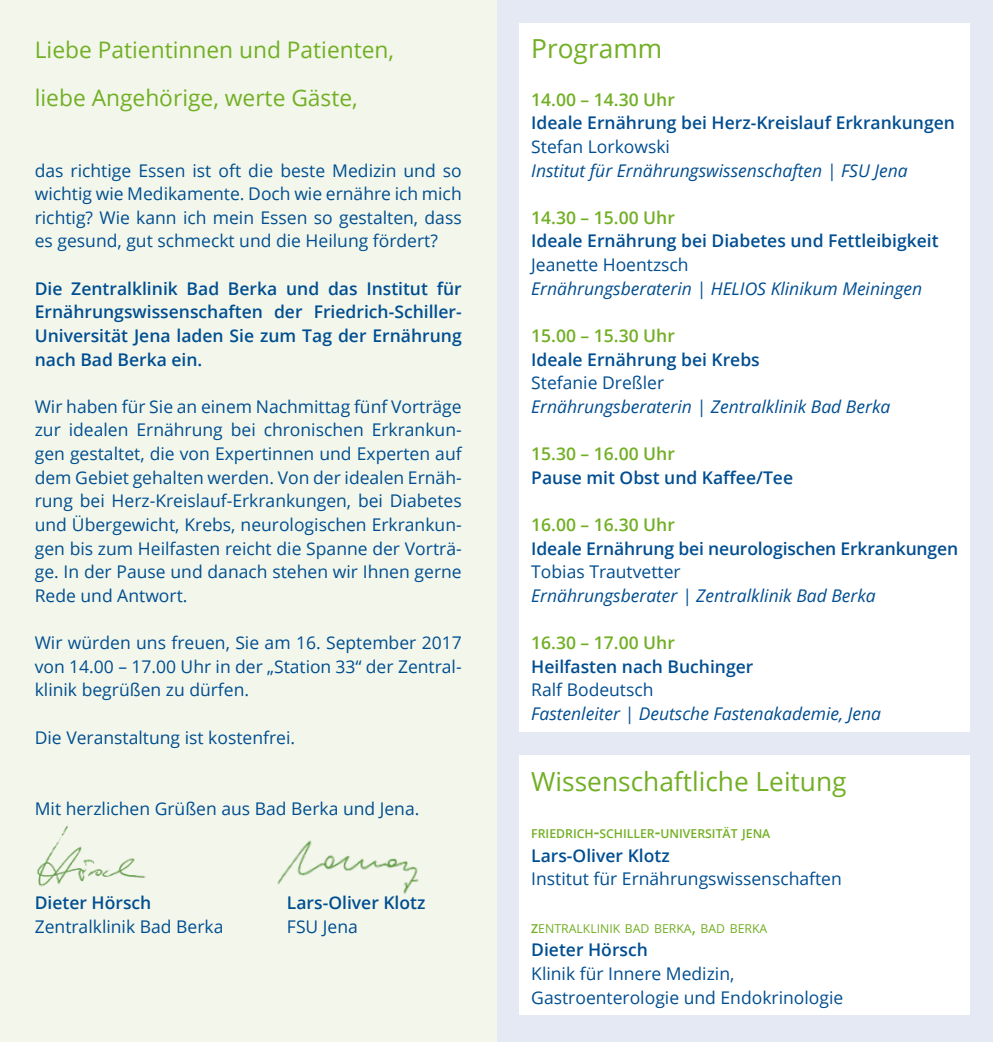
<style>
.page{position:relative;width:993px;height:1042px;background:#fff}
.page>*{position:absolute;margin:0;border:0;box-sizing:border-box;transform-origin:0 0}
.t1{font:26.25px "Open Sans";color:#72af24}
.t2{font:22.75px/47.2px "Open Sans";color:#72af24}
.t3{font:17.5px/23.6px "Open Sans";color:#004e91;text-align:justify}
.t4{font:600 17.5px/23.6px "Open Sans";color:#004e91}
.t5{font:italic 17.5px "Open Sans";color:#004e91}
.t6{font:600 17.5px "Open Sans";color:#72af24}
.t7{font:600 12.25px "Open Sans";color:#72af24}
.t8{font:12.25px "Open Sans";color:#72af24}
.s1{color:#72af24}
.s2{font-size:17.5px}
.s3{font-weight:600}
</style>
<div class="page">
<div style="left:496px;top:0;width:496px;height:1042px;background:#e5e9f4"></div>
<div style="left:519px;top:23px;width:450px;height:709px;background:#fff"></div>
<div style="left:519px;top:755px;width:450px;height:260px;background:#fff"></div>
<div style="left:0;top:0;width:496px;height:1042px;background:#f3f7eb"></div>
<img style="left:37px;top:824px;width:109px;height:62px">
<img style="left:277px;top:840px;width:142px;height:54px">
<h2 class="t2" style="left:35px;top:26px;width:361px">Liebe Patientinnen und Patienten, liebe Angehörige, werte Gäste,</h2>
<p class="t3" style="left:35px;top:158px;width:428px">das richtige Essen ist oft die beste Medizin und so wichtig wie Medikamente. Doch wie ernähre ich mich richtig? Wie kann ich mein Essen so gestalten, dass es gesund, gut schmeckt und die Heilung fördert?</p>
<p class="t4" style="left:35px;top:276px;width:428px;text-align:justify">Die Zentralklinik Bad Berka und das Institut für Ernährungswissenschaften der Friedrich-Schiller-Universität Jena laden Sie zum Tag der Ernährung nach Bad Berka ein.</p>
<p class="t3" style="left:35px;top:394px;width:428px">Wir haben für Sie an einem Nachmittag fünf Vorträge zur idealen Ernährung bei chronischen Erkrankun&shy;gen gestaltet, die von Expertinnen und Experten auf dem Gebiet gehalten werden. Von der idealen Ernäh&shy;rung bei Herz-Kreislauf-Erkrankungen, bei Diabetes und Übergewicht, Krebs, neurologischen Erkrankun&shy;gen bis zum Heilfasten reicht die Spanne der Vorträ&shy;ge. In der Pause und danach stehen wir Ihnen gerne Rede und Antwort.</p>
<p class="t3" style="left:35px;top:630px;width:428px">Wir würden uns freuen, Sie am 16. September 2017 von 14.00 – 17.00 Uhr in der „Station 33“ der Zentral&shy;klinik begrüßen zu dürfen.</p>
<p class="t3" style="left:35px;top:725px;width:262px">Die Veranstaltung ist kostenfrei.</p>
<p class="t3" style="left:35px;top:796px;width:386px">Mit herzlichen Grüßen aus Bad Berka und Jena.</p>
<p class="t4" style="left:35px;top:890px;width:118px">Dieter Hörsch</p>
<p class="t4" style="left:287px;top:890px;width:140px">Lars-Oliver Klotz</p>
<p class="t3" style="left:35px;top:914px;width:190px">Zentralklinik Bad Berka</p>
<p class="t3" style="left:287px;top:914px;width:72px">FSU Jena</p>
<h1 class="t1" style="left:531px;top:31px;width:132px">Programm</h1>
<p class="t4" style="left:531px;top:87px;width:425px"><span class="s1">14</span><span class="s1">.00 – 14.30 Uhr<br></span>Ideale Ernährung bei Herz-Kreislauf Erkrankungen</p>
<p class="t3" style="left:531px;top:134px;width:140px">Stefan Lorkowski</p>
<p class="t5" style="left:531px;top:158px;width:378px">Institut für Ernährungswissenschaften | FSU Jena</p>
<p class="t4" style="left:531px;top:205px;width:409px"><span class="s1">14</span><span class="s1">.30 – 15.00 Uhr<br></span>Ideale Ernährung bei Diabetes und Fettleibigkeit</p>
<p class="t3" style="left:531px;top:252px;width:159px">Jeanette Hoentzsch</p>
<p class="t5" style="left:531px;top:276px;width:392px">Ernährungsberaterin | HELIOS Klinikum Meiningen</p>
<p class="t4" style="left:531px;top:323px;width:230px"><span class="s1">15.</span><span class="s1">00 – 15.30 Uhr<br></span>Ideale Ernährung bei Krebs</p>
<p class="t3" style="left:531px;top:370px;width:134px">Stefanie Dreßler</p>
<p class="t5" style="left:531px;top:394px;width:360px">Ernährungsberaterin | Zentralklinik Bad Berka</p>
<p class="t4" style="left:531px;top:441px;width:263px"><span class="s1">15</span><span class="s1">.30 – 16.00 Uhr<br></span>Pause mit Obst und Kaffee/Tee</p>
<p class="t4" style="left:531px;top:512px;width:428px"><span class="s1">16</span><span class="s1">.00 – 16.30 Uhr<br></span>Ideale Ernährung bei neurologischen Erkrankungen</p>
<p class="t3" style="left:531px;top:559px;width:151px">Tobias Trautvetter</p>
<p class="t5" style="left:531px;top:583px;width:346px">Ernährungsberater | Zentralklinik Bad Berka</p>
<p class="t6" style="left:531px;top:631px;width:145px">16.30 – 17.00 Uhr</p>
<p class="t4" style="left:531px;top:654px;width:224px">Heilfasten nach Buchinger</p>
<p class="t3" style="left:531px;top:678px;width:124px">Ralf Bodeutsch</p>
<p class="t5" style="left:531px;top:702px;width:351px">Fastenleiter | Deutsche Fastenakademie, Jena</p>
<h1 class="t1" style="left:531px;top:763px;width:317px">Wissenschaftliche Leitung</h1>
<p class="t7" style="left:531px;top:825px;width:240px">FRIEDRICH<span class="s2">-</span>SCHILLER<span class="s2">-</span>UNIVERSITÄT JENA</p>
<p class="t4" style="left:531px;top:843px;width:140px">Lars-Oliver Klotz</p>
<p class="t3" style="left:531px;top:867px;width:312px">Institut für Ernährungswissenschaften</p>
<p class="t8" style="left:531px;top:920px;width:237px"><span class="s3">Z</span>ENTRALKLINIK BAD BERKA<span class="s2">,</span> BAD BERKA</p>
<p class="t4" style="left:531px;top:938px;width:118px">Dieter Hörsch</p>
<p class="t3" style="left:531px;top:961px;width:313px">Klinik für Innere Medizin,<br>Gastroenterologie und Endokrinologie</p>
</div>
